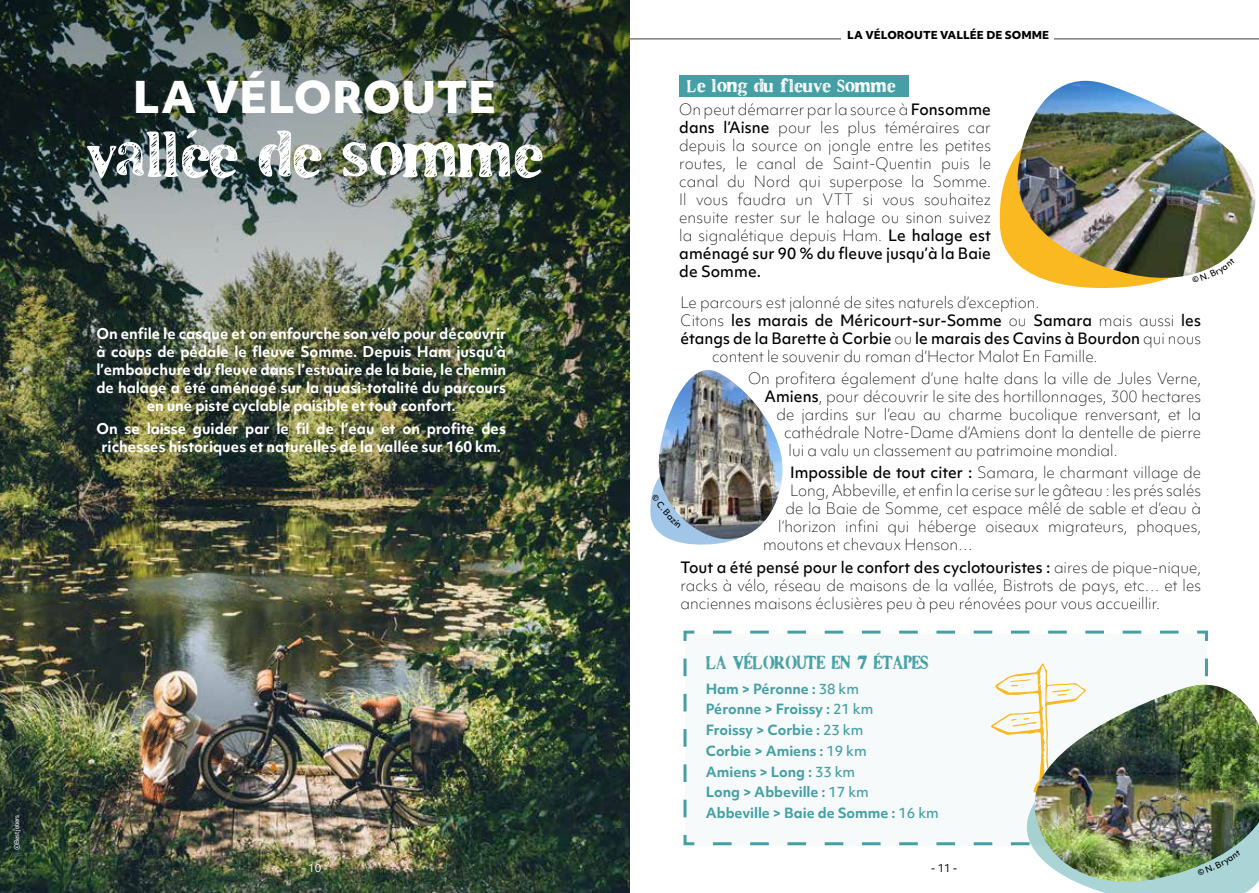
<style>
.page{position:relative;width:1259px;height:893px;background:#fff}
.page>*{position:absolute;margin:0;border:0;box-sizing:border-box;transform-origin:0 0}
.t1{font:62.4px "LL Cooper";color:#fff}
.t2{font:800 42px "Objektiv Mk 1";color:#fff}
.t3{font:19.5px "LL Cooper";color:#459fa4}
.t4{font:18px "LL Cooper";letter-spacing:.01em;color:#fff}
.t5{font:100 15px/18px "Objektiv Mk 1";color:#000;text-align:justify}
.t6{font:500 15px "Objektiv Mk 1";color:#000}
.t7{font:700 14.25px/18px "Objektiv Mk 1";color:#fff;text-align:center}
.t8{font:700 13.5px/20.7px "Objektiv Mk 1";color:#459fa4}
.t9{font:800 10.5px "Objektiv Mk 1";color:#000}
.t10{font:10.5px "Objektiv Mk 1";color:#fff}
.t11{font:10.5px "Objektiv Mk 1";color:#000}
.t12{font:condensed 7.05px "TT Rounds Neue";letter-spacing:-.025em;color:#fff}
.s1{font-weight:500}
.s2{font-weight:100}
</style>
<div class="page">
<img style="left:0;top:524px;width:629px;height:369px">
<img style="left:0;top:0;width:629px;height:524px">
<hr style="left:629px;top:39px;width:630px;height:1px;background:#3c3c3b">
<div style="left:841px;top:23px;width:212px;height:24px;background:#fff"></div>
<svg style="left:683px;top:630px;width:525px;height:216px"></svg>
<img style="left:1030px;top:81px;width:226px;height:150px">
<img style="left:658px;top:370px;width:125px;height:136px">
<div style="left:679px;top:75px;width:229px;height:22px;background:#459fa4"></div>
<img style="left:713px;top:650px;width:546px;height:243px">
<img style="left:999px;top:124px;width:249px;height:165px">
<img style="left:650px;top:462px;width:124px;height:83px">
<p class="t12" style="left:12px;top:850px;width:37px;rotate:-90deg">©Best jobers</p>
<h2 class="t2" style="left:133px;top:67px;width:365px">LA VÉLOROUTE</h2>
<h1 class="t1" style="left:87px;top:119px;width:457px">vallée de somme</h1>
<p class="t7" style="left:96px;top:325px;width:411px">On enfile le casque et on enfourche son vélo pour découvrir à coups de pédale le fleuve Somme. Depuis Ham jusqu’à l’embouchure du fleuve dans l’estuaire de la baie, le chemin de halage a été aménagé sur la quasi-totalité du parcours en une piste cyclable paisible et tout confort.</p>
<p class="t7" style="left:96px;top:419px;width:411px">On se laisse guider par le fil de l’eau et on profite des richesses historiques et naturelles de la vallée sur 160 km.</p>
<p class="t9" style="left:847px;top:27px;width:204px">LA VÉLOROUTE VALLÉE DE SOMME</p>
<p class="t4" style="left:686px;top:75px;width:210px">Le long du fleuve Somme</p>
<p class="t5" style="left:679px;top:100px;width:313px">On peut démarrer par la source à <span class="s1">Fonsomme dans l’Aisne</span> pour les plus téméraires car depuis la source on jongle entre les petites routes, le canal de Saint-Quentin puis le canal du Nord qui superpose la Somme.<br>Il vous faudra un VTT si vous souhaitez ensuite rester sur le halage ou sinon suivez la signalétique depuis Ham. <span class="s1">Le halage est aménagé sur 90 % du fleuve jusqu’à la Baie de Somme.</span></p>
<p class="t5" style="left:680px;top:293px;width:360px">Le parcours est jalonné de sites naturels d’exception.</p>
<p class="t6" style="left:680px;top:310px;width:522px"><span class="s2">Citons</span> les marais de Méricourt-sur-Somme <span class="s2">ou</span> Samara <span class="s2">mais aussi</span> les</p>
<p class="t6" style="left:680px;top:328px;width:522px">étangs de la Barette à Corbie <span class="s2">ou</span> le marais des Cavins à Bourdon <span class="s2">qui nous</span></p>
<p class="t5" style="left:712px;top:347px;width:387px">content le souvenir du roman d’Hector Malot En Famille.</p>
<p class="t5" style="left:748px;top:369px;width:455px">On profitera également d’une halte dans la ville de Jules Verne,</p>
<p class="t5" style="left:764px;top:387px;width:438px"><span class="s1">Amiens</span>, pour découvrir le site des hortillonnages, 300 hectares</p>
<p class="t5" style="left:776px;top:405px;width:426px">de jardins sur l’eau au charme bucolique renversant, et la</p>
<p class="t5" style="left:784px;top:423px;width:419px">cathédrale Notre-Dame d’Amiens dont la dentelle de pierre</p>
<p class="t5" style="left:788px;top:441px;width:330px">lui a valu un classement au patrimoine mondial.</p>
<p class="t5" style="left:790px;top:464px;width:412px"><span class="s1">Impossible de tout citer :</span> Samara, le charmant village de</p>
<p class="t5" style="left:790px;top:482px;width:413px">Long, Abbeville, et enfin la cerise sur le gâteau : les prés salés</p>
<p class="t5" style="left:785px;top:500px;width:417px">de la Baie de Somme, cet espace mêlé de sable et d’eau à</p>
<p class="t5" style="left:778px;top:518px;width:425px">l’horizon infini qui héberge oiseaux migrateurs, phoques,</p>
<p class="t5" style="left:763px;top:536px;width:211px">moutons et chevaux Henson…</p>
<p class="t5" style="left:680px;top:558px;width:522px"><span class="s1">Tout a été pensé pour le confort des cyclotouristes :</span> aires de pique-nique, racks à vélo, réseau de maisons de la vallée, Bistrots de pays, etc… et les anciennes maisons éclusières peu à peu rénovées pour vous accueillir.</p>
<h3 class="t3" style="left:706px;top:650px;width:224px">LA VÉLOROUTE EN 7 ÉTAPES</h3>
<p class="t8" style="left:706px;top:678px;width:235px">Ham &gt; Péronne : <span class="s1">38 km<br></span>Péronne &gt; Froissy : <span class="s1">21 km<br></span>Froissy &gt; Corbie : <span class="s1">23 km<br></span>Corbie &gt; Amiens : <span class="s1">19 km<br></span>Amiens &gt; Long : <span class="s1">33 km<br></span>Long &gt; Abbeville : <span class="s1">17 km<br></span>Abbeville &gt; Baie de Somme : <span class="s1">16 km</span></p>
<p class="t10" style="left:301px;top:861px;width:28px">- 10 -</p>
<p class="t11" style="left:931px;top:861px;width:28px">- 11 -</p>
</div>
